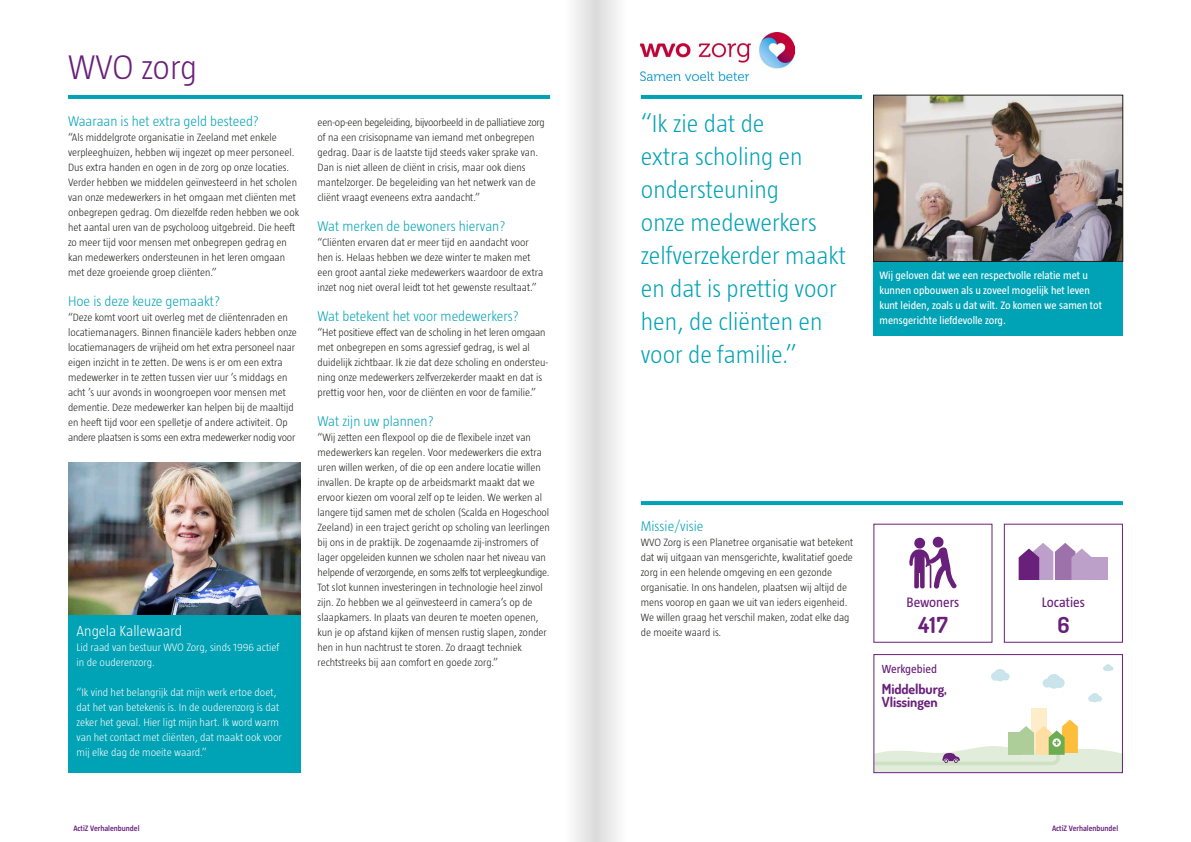
<style>
.page{position:relative;width:1191px;height:842px;background:#fff}
.page>*{position:absolute;margin:0;border:0;box-sizing:border-box;transform-origin:0 0}
.t1{font:300 35px "Taz";letter-spacing:-.02em;color:#69207a}
.t2{font:300 25px/33px "Taz";color:#00a2b5}
.t3{font:700 22px "Dosis";color:#69207a}
.t4{font:300 15px "Taz";color:#fff}
.t5{font:300 14.3px "Taz";color:#00a2b5}
.t6{font:700 14px/13px "Dosis";letter-spacing:-.01em;color:#69207a}
.t7{font:14px "Taz";color:#69207a}
.t8{font:12px "Taz";color:#69207a}
.t9{font:300 11px/15px "Taz";color:#fff}
.t10{font:11px/15px "Taz";color:#fff}
.t11{font:300 10.8px/15px "Taz";color:#1d1d1b}
.t12{font:600 8px "Taz";color:#69207a}
</style>
<div class="page">
<svg style="left:641px;top:501px;width:482px;height:4px;background:#03a3b6"></svg>
<svg style="left:1042px;top:674px;width:22px;height:15px"></svg>
<div style="left:1030px;top:709px;width:16px;height:42px;background:#ffeccb"></div>
<svg style="left:1088px;top:693px;width:14px;height:9px"></svg>
<div style="left:873px;top:654px;width:250px;height:119px;border:1px solid #69207a"></div>
<svg style="left:991px;top:669px;width:18px;height:12px"></svg>
<svg style="left:873px;top:720px;width:249px;height:52px"></svg>
<svg style="left:1103px;top:664px;width:10px;height:7px"></svg>
<div style="left:563px;top:0;width:32px;height:842px;background:linear-gradient(to right,#fff,#ddd)"></div>
<div style="left:595px;top:0;width:32px;height:842px;background:linear-gradient(to right,#dadad9,#fdfdfd)"></div>
<div style="left:68px;top:537px;width:232px;height:236px;background:#00a2b5"></div>
<hr style="left:68px;top:95px;width:482px;height:4px;background:#00a2b5">
<hr style="left:641px;top:95px;width:221px;height:4px;background:#00a2b5">
<div style="left:873px;top:261px;width:250px;height:75px;background:#00a2b5"></div>
<img style="left:641px;top:32px;width:153px;height:48px">
<svg style="left:909px;top:536px;width:47px;height:53px"></svg>
<div style="left:1003px;top:524px;width:120px;height:119px;border:1px solid #69207a"></div>
<svg style="left:1018px;top:543px;width:73px;height:37px"></svg>
<div style="left:1086px;top:557px;width:22px;height:23px;background:#bca0c9"></div>
<img style="left:875px;top:97px;width:246px;height:163px">
<div style="left:873px;top:95px;width:250px;height:167px;border:1px solid #1d1d1b"></div>
<img style="left:68px;top:462px;width:232px;height:153px">
<h1 class="t1" style="left:68px;top:49px;width:130px">WVO zorg</h1>
<h3 class="t5" style="left:68px;top:114px;width:192px">Waaraan is het extra geld besteed?</h3>
<p class="t11" style="left:68px;top:130px;width:233px">“Als middelgrote organisatie in Zeeland met enkele verpleeghuizen, hebben wij ingezet op meer personeel.<br>Dus extra handen en ogen in de zorg op onze locaties.<br>Verder hebben we middelen geïnvesteerd in het scholen van onze medewerkers in het omgaan met cliënten met onbegrepen gedrag. Om diezelfde reden hebben we ook het aantal uren van de psycholoog uitgebreid. Die heeft zo meer tijd voor mensen met onbegrepen gedrag en kan medewerkers ondersteunen in het leren omgaan met deze groeiende groep cliënten.”</p>
<h3 class="t5" style="left:68px;top:294px;width:154px">Hoe is deze keuze gemaakt?</h3>
<p class="t11" style="left:68px;top:310px;width:230px">“Deze komt voort uit overleg met de cliëntenraden en locatiemanagers. Binnen financiële kaders hebben onze locatiemanagers de vrijheid om het extra personeel naar eigen inzicht in te zetten. De wens is er om een extra medewerker in te zetten tussen vier uur ’s middags en acht ’s uur avonds in woongroepen voor mensen met dementie. Deze medewerker kan helpen bij de maaltijd en heeft tijd voor een spelletje of andere activiteit. Op andere plaatsen is soms een extra medewerker nodig voor</p>
<h3 class="t4" style="left:77px;top:623px;width:107px">Angela Kallewaard</h3>
<p class="t9" style="left:77px;top:640px;width:204px">Lid raad van bestuur WVO Zorg, sinds 1996 actief in de ouderenzorg.</p>
<p class="t9" style="left:77px;top:685px;width:207px">“Ik vind het belangrijk dat mijn werk ertoe doet, dat het van betekenis is. In de ouderenzorg is dat zeker het geval. Hier ligt mijn hart. Ik word warm van het contact met cliënten, dat maakt ook voor mij elke dag de moeite waard.”</p>
<p class="t11" style="left:317px;top:115px;width:229px">een-op-een begeleiding, bijvoorbeeld in de palliatieve zorg of na een crisisopname van iemand met onbegrepen gedrag. Daar is de laatste tijd steeds vaker sprake van.<br>Dan is niet alleen de cliënt in crisis, maar ook diens mantelzorger. De begeleiding van het netwerk van de cliënt vraagt eveneens extra aandacht.”</p>
<h3 class="t5" style="left:317px;top:219px;width:189px">Wat merken de bewoners hiervan?</h3>
<p class="t11" style="left:317px;top:235px;width:227px">“Cliënten ervaren dat er meer tijd en aandacht voor hen is. Helaas hebben we deze winter te maken met een groot aantal zieke medewerkers waardoor de extra inzet nog niet overal leidt tot het gewenste resultaat.”</p>
<h3 class="t5" style="left:317px;top:309px;width:203px">Wat betekent het voor medewerkers?</h3>
<p class="t11" style="left:317px;top:325px;width:232px">“Het positieve effect van de scholing in het leren omgaan met onbegrepen en soms agressief gedrag, is wel al duidelijk zichtbaar. Ik zie dat deze scholing en ondersteu&shy;ning onze medewerkers zelfverzekerder maakt en dat is prettig voor hen, voor de cliënten en voor de familie.”</p>
<h3 class="t5" style="left:317px;top:414px;width:118px">Wat zijn uw plannen?</h3>
<p class="t11" style="left:317px;top:430px;width:234px">“Wij zetten een flexpool op die de flexibele inzet van medewerkers kan regelen. Voor medewerkers die extra uren willen werken, of die op een andere locatie willen invallen. De krapte op de arbeidsmarkt maakt dat we ervoor kiezen om vooral zelf op te leiden. We werken al langere tijd samen met de scholen (Scalda en Hogeschool Zeeland) in een traject gericht op scholing van leerlingen bij ons in de praktijk. De zogenaamde zij-instromers of lager opgeleiden kunnen we scholen naar het niveau van helpende of verzorgende, en soms zelfs tot verpleegkundige.<br>Tot slot kunnen investeringen in technologie heel zinvol zijn. Zo hebben we al geïnvesteerd in camera’s op de slaapkamers. In plaats van deuren te moeten openen, kun je op afstand kijken of mensen rustig slapen, zonder hen in hun nachtrust te storen. Zo draagt techniek rechtstreeks bij aan comfort en goede zorg.”</p>
<h2 class="t2" style="left:641px;top:107px;width:207px">“Ik zie dat de<br>extra scholing en ondersteuning<br>onze medewerkers zelfverzekerder maakt en dat is prettig voor hen, de cliënten en voor de familie.”</h2>
<p class="t10" style="left:879px;top:268px;width:224px">Wij geloven dat we een respectvolle relatie met u kunnen opbouwen als u zoveel mogelijk het leven kunt leiden, zoals u dat wilt. Zo komen we samen tot mensgerichte liefdevolle zorg.</p>
<h3 class="t5" style="left:641px;top:519px;width:64px">Missie/visie</h3>
<p class="t11" style="left:641px;top:535px;width:214px">WVO Zorg is een Planetree organisatie wat betekent dat wij uitgaan van mensgerichte, kwalitatief goede zorg in een helende omgeving en een gezonde organisatie. In ons handelen, plaatsen wij altijd de mens voorop en gaan we uit van ieders eigenheid.<br>We willen graag het verschil maken, zodat elke dag de moeite waard is.</p>
<p class="t7" style="left:906px;top:595px;width:54px">Bewoners</p>
<h3 class="t3" style="left:918px;top:611px;width:31px">417</h3>
<p class="t8" style="left:882px;top:662px;width:57px">Werkgebied</p>
<p class="t6" style="left:882px;top:682px;width:66px">Middelburg,<br>Vlissingen</p>
<p class="t7" style="left:1042px;top:595px;width:44px">Locaties</p>
<h3 class="t3" style="left:1057px;top:611px;width:14px">6</h3>
<p class="t12" style="left:73px;top:824px;width:68px">ActiZ Verhalenbundel</p>
<p class="t12" style="left:1052px;top:824px;width:68px">ActiZ Verhalenbundel</p>
</div>
